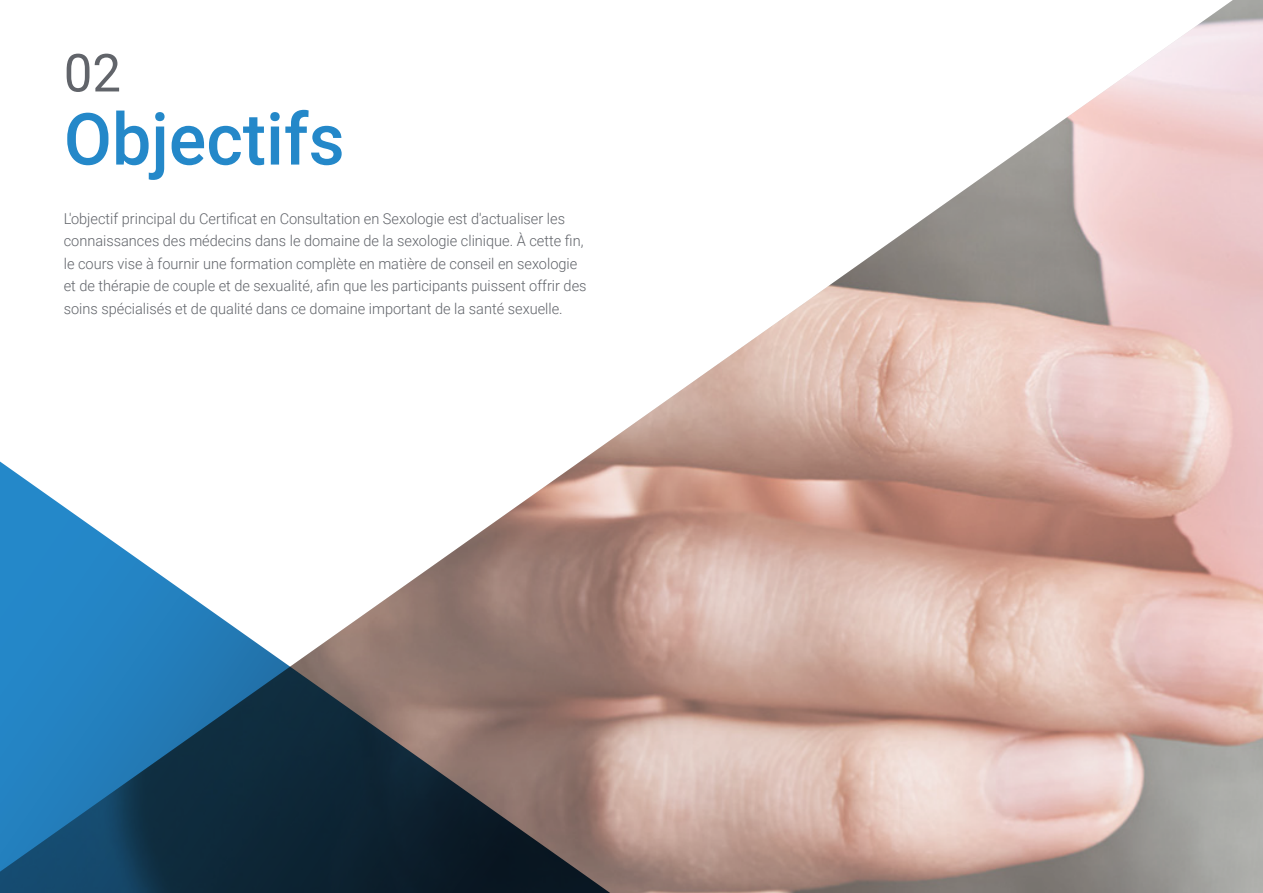
<style>
.page{position:relative;width:1263px;height:893px;background:#fff}
.page>*{position:absolute;margin:0;border:0;box-sizing:border-box;transform-origin:0 0}
.t1{font:500 72px "Roboto";color:#2488c9}
.t2{font:52.5px "Roboto";color:#61646a}
.t3{font:300 15px/22.5px "Roboto";color:#61646a}
</style>
<div class="page">
<img style="left:602px;top:0;width:661px;height:893px">
<svg style="left:0;top:446px;width:640px;height:447px"></svg>
<h2 class="t2" style="left:64px;top:36px;width:59px">02</h2>
<h1 class="t1" style="left:64px;top:89px;width:282px">Objectifs</h1>
<p class="t3" style="left:64px;top:207px;width:524px">L'objectif principal du Certificat en Consultation en Sexologie est d'actualiser les connaissances des médecins dans le domaine de la sexologie clinique. À cette fin, le cours vise à fournir une formation complète en matière de conseil en sexologie et de thérapie de couple et de sexualité, afin que les participants puissent offrir des soins spécialisés et de qualité dans ce domaine important de la santé sexuelle.</p>
</div>
